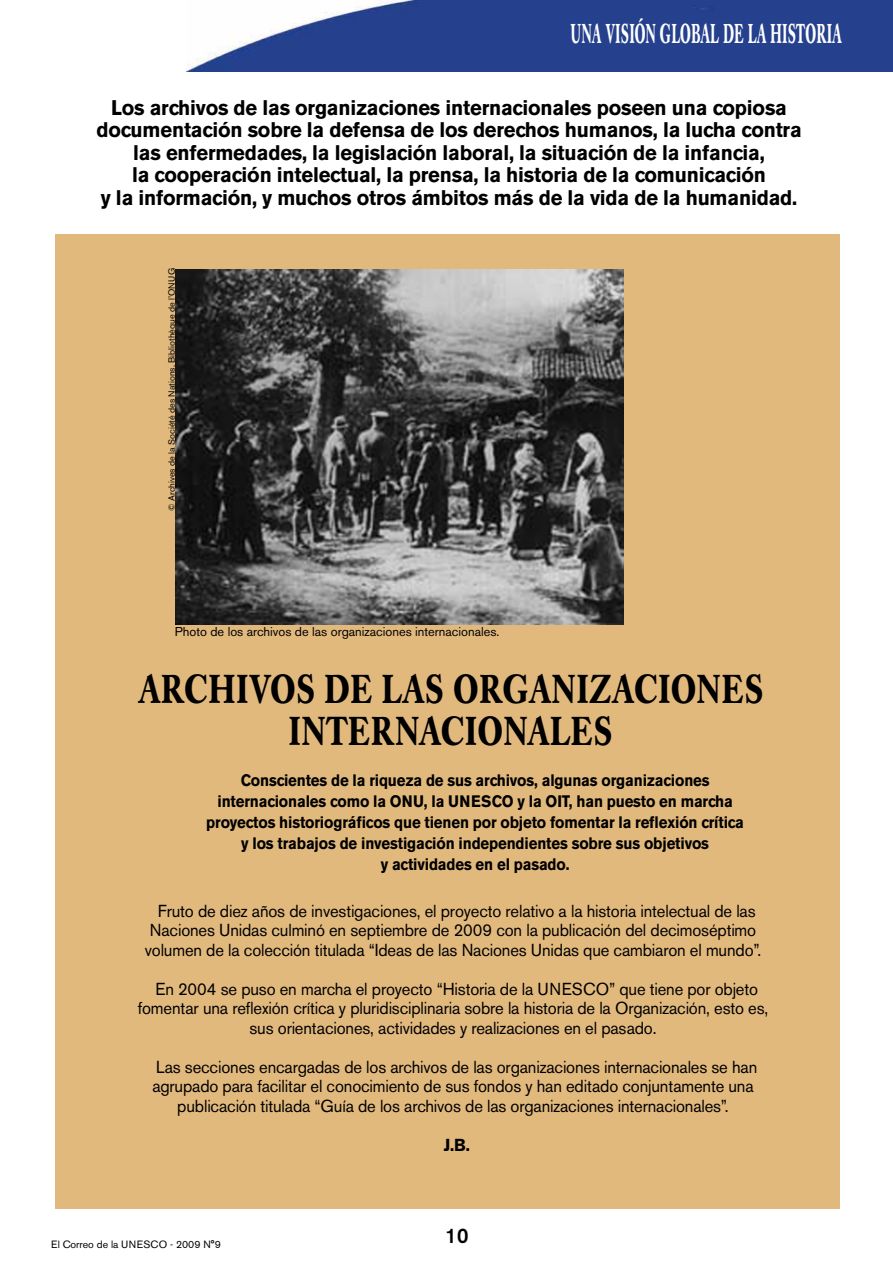
<style>
.page{position:relative;width:893px;height:1263px;background:#fff}
.page>*{position:absolute;margin:0;border:0;box-sizing:border-box;transform-origin:0 0}
.t1{font:700 39.9px/42px "Caslon Book BE";letter-spacing:.04em;color:#000;text-align:center;scale:.75 1}
.t2{font:700 27px "Caslon Book BE";letter-spacing:.04em;color:#fff;scale:.48 1}
.t3{font:700 21px/22.5px "Akzidenz Grotesk BE";letter-spacing:-.01em;color:#000;text-align:center;scale:.96 1}
.t4{font:500 21px "Akzidenz Grotesk BE";color:#000;scale:.96 1}
.t5{font:17.25px/19.5px "Akzidenz Grotesk BE";letter-spacing:-.01em;color:#000;text-align:center;scale:.96 1}
.t6{font:700 17.25px "Akzidenz Grotesk BE";color:#000;scale:.96 1}
.t7{font:700 16.5px/21px "Akzidenz Grotesk BE";letter-spacing:-.01em;color:#000;text-align:center;scale:.91 1}
.t8{font:12.75px "Akzidenz Grotesk BE";color:#000}
.t9{font:10.5px "Akzidenz Grotesk BE";color:#000}
.t10{font:9px "Akzidenz Grotesk BE";color:#000}
</style>
<div class="page">
<img style="left:186px;top:0;width:707px;height:71px">
<div style="left:55px;top:234px;width:785px;height:974px;background:#e2b97d"></div>
<img style="left:176px;top:269px;width:448px;height:355px">
<h2 class="t2" style="left:571px;top:18px;width:566px">UNA VISIÓN GLOBAL DE LA HISTORIA</h2>
<p class="t3" style="left:96px;top:96px;width:736px">Los archivos de las organizaciones internacionales poseen una copiosa documentación sobre la defensa de los derechos humanos, la lucha contra las enfermedades, la legislación laboral, la situación de la infancia,<br>la cooperación intelectual, la prensa, la historia de la comunicación<br>y la información, y muchos otros ámbitos más de la vida de la humanidad.</p>
<p class="t10" style="left:166px;top:511px;width:244px;rotate:-90deg">© Archives de la Société des Nations, Bibliothèque de l’ONUG</p>
<p class="t8" style="left:175px;top:624px;width:326px">Photo de los archivos de las organizaciones internacionales.</p>
<h1 class="t1" style="left:138px;top:669px;width:835px">ARCHIVOS DE LAS ORGANIZACIONES<br>INTE RNACIONALES</h1>
<p class="t7" style="left:206px;top:769px;width:592px">Conscientes de la riqueza de sus archivos, algunas organizaciones internacionales como la ONU, la U NESCO y la OIT, han puesto en marcha proyectos historiográficos que tienen por objeto fomentar la reflexión crítica y los trabajos de investigación independientes sobre sus objetivos<br>y actividades en el pasado.</p>
<p class="t5" style="left:145px;top:901px;width:644px">Fruto de diez años de investigaciones, el proyecto relativo a la historia intelectual de las<br>Naciones Unidas culminó en septiembre de 2009 con la publicación del decimoséptimo volumen de la colección titulada “Ideas de las Naciones Unidas que cambiaron el mundo”.</p>
<p class="t5" style="left:138px;top:979px;width:658px">En 2004 se puso en marcha el proyecto “Historia de la UNESCO” que tiene por objeto fomentar una reflexión crítica y pluridisciplinaria sobre la historia de la Organización, esto es, sus orientaciones, actividades y realizaciones en el pasado.</p>
<p class="t5" style="left:152px;top:1057px;width:632px">Las secciones encargadas de los archivos de las organizaciones internacionales se han agrupado para facilitar el conocimiento de sus fondos y han editado conjuntamente una publicación titulada “Guía de los archivos de las organizaciones internacionales”.</p>
<p class="t6" style="left:444px;top:1134px;width:29px">J.B.</p>
<p class="t9" style="left:51px;top:1238px;width:171px">El Correo de la UNESCO - 2009 N°9</p>
<p class="t4" style="left:445px;top:1223px;width:25px">10</p>
</div>
